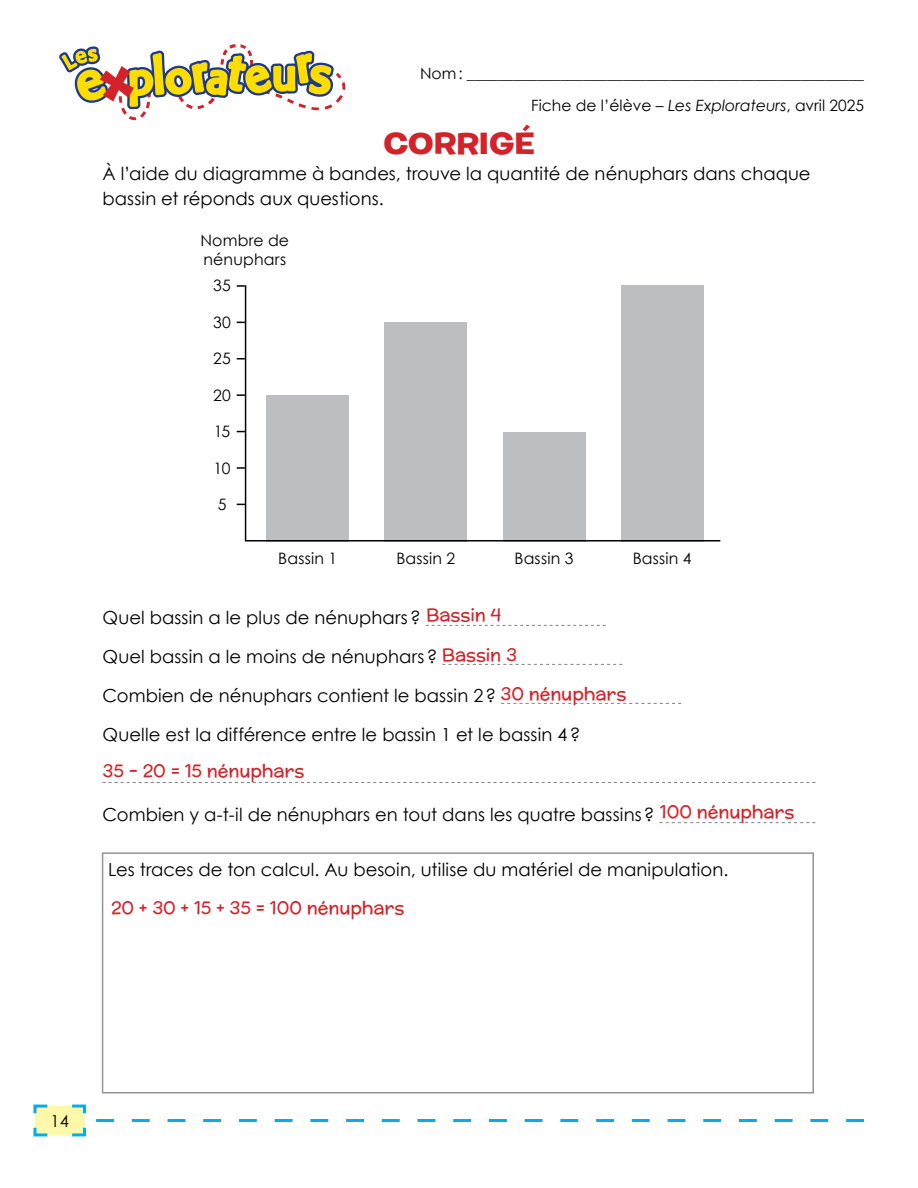
<style>
.page{position:relative;width:918px;height:1188px;background:#fff}
.page>*{position:absolute;margin:0;border:0;box-sizing:border-box;transform-origin:0 0}
.t1{font:700 30.75px "Burbank Big Wide";color:#d2232a}
.t2{font:18px/39px "Century Gothic";letter-spacing:.005em;color:#000}
.t3{font:18px "Mc Laren";letter-spacing:-.01em;color:#d2232a}
.t4{font:16.5px "Century Gothic";color:#000}
.t5{font:15.75px/19.5px "Century Gothic";letter-spacing:.015em;color:#000}
.t6{font:15.6px/31.7px "Century Gothic";color:#000;text-align:right}
.s1{font-style:italic}
</style>
<div class="page">
<svg style="left:33px;top:1104px;width:53px;height:33px;background:#dceebc"></svg>
<svg style="left:96px;top:1119px;width:768px;height:3px"></svg>
<svg style="left:426px;top:625px;width:180px;height:1px"></svg>
<svg style="left:442px;top:664px;width:180px;height:1px"></svg>
<svg style="left:501px;top:703px;width:180px;height:1px"></svg>
<svg style="left:103px;top:782px;width:712px;height:1px"></svg>
<svg style="left:660px;top:822px;width:155px;height:1px"></svg>
<svg style="left:244px;top:285px;width:477px;height:257px"></svg>
<svg style="left:237px;top:467px;width:8px;height:2px"></svg>
<svg style="left:59px;top:44px;width:287px;height:352px"></svg>
<div style="left:102px;top:852px;width:712px;height:242px;border:2px solid #939598"></div>
<p class="t6" style="left:420px;top:57px;width:445px">Nom: ___________________________________________________<br>Fiche de l’élève – <span class="s1">Les Explorateurs</span>, avril 2025</p>
<h1 class="t1" style="left:383px;top:124px;width:153px">CORRIGÉ</h1>
<p class="t2" style="left:103px;top:160px;width:710px;line-height:25.5px">À l’aide du diagramme à bandes, trouve la quantité de nénuphars dans chaque bassin et réponds aux questions.</p>
<p class="t5" style="left:200px;top:230px;width:90px">Nombre de nénuphars</p>
<p class="t5" style="left:213px;top:276px;width:19px">35</p>
<p class="t5" style="left:213px;top:312px;width:20px">30</p>
<p class="t5" style="left:213px;top:349px;width:19px">25</p>
<p class="t5" style="left:213px;top:385px;width:19px">20</p>
<p class="t5" style="left:214px;top:421px;width:18px">15</p>
<p class="t5" style="left:214px;top:458px;width:18px">10</p>
<p class="t5" style="left:218px;top:494px;width:10px">5</p>
<p class="t5" style="left:278px;top:548px;width:60px">Bassin 1</p>
<p class="t5" style="left:396px;top:548px;width:60px">Bassin 2</p>
<p class="t5" style="left:515px;top:548px;width:60px">Bassin 3</p>
<p class="t5" style="left:633px;top:548px;width:60px">Bassin 4</p>
<p class="t3" style="left:426px;top:602px;width:77px">Bassin 4</p>
<p class="t3" style="left:442px;top:641px;width:77px">Bassin 3</p>
<p class="t3" style="left:501px;top:680px;width:127px">30 nénuphars</p>
<p class="t2" style="left:103px;top:598px;width:479px">Quel bassin a le plus de nénuphars?<br>Quel bassin a le moins de nénuphars?<br>Combien de nénuphars contient le bassin 2?<br>Quelle est la différence entre le bassin 1 et le bassin 4?</p>
<p class="t3" style="left:103px;top:758px;width:203px">35 - 20 = 15 nénuphars</p>
<p class="t3" style="left:660px;top:799px;width:136px">100 nénuphars</p>
<p class="t2" style="left:103px;top:795px;width:554px">Combien y a-t-il de nénuphars en tout dans les quatre bassins?</p>
<p class="t2" style="left:108px;top:850px;width:622px">Les traces de ton calcul. Au besoin, utilise du matériel de manipulation.</p>
<p class="t3" style="left:111px;top:894px;width:295px">20 + 30 + 15 + 35 = 100 nénuphars</p>
<p class="t4" style="left:51px;top:1111px;width:20px">14</p>
</div>
